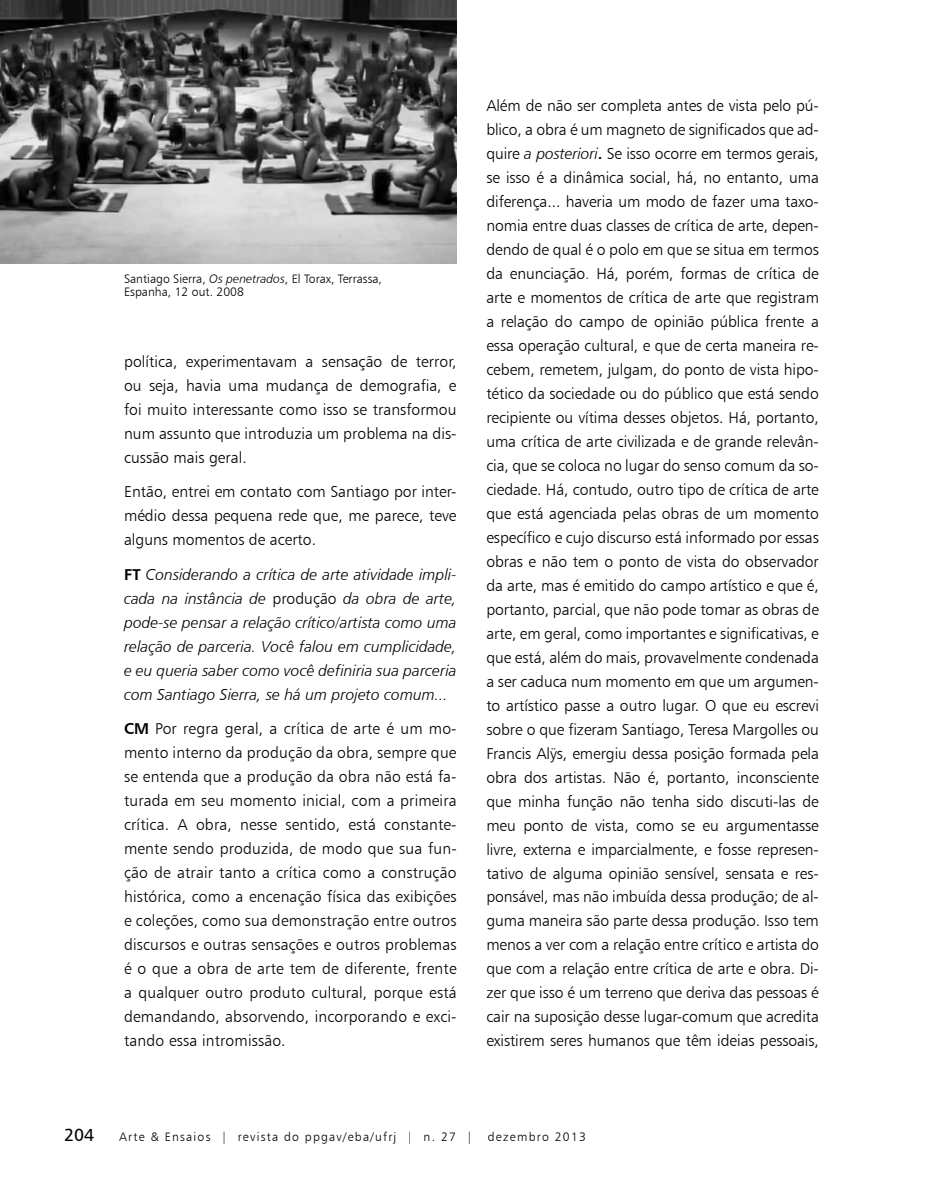
<style>
.page{position:relative;width:943px;height:1191px;background:#fff}
.page>*{position:absolute;margin:0;border:0;box-sizing:border-box;transform-origin:0 0}
.t1{font:17.5px "Humanist 777 BT Roman B";color:#000}
.t2{font:15.75px/24px "Humanist 777 BT Light B";letter-spacing:.005em;color:#000;text-align:justify}
.t3{font:15.75px/24px "Humanist 777 BT Light Italic B";color:#000;text-align:justify}
.t4{font:12.25px/12.2px "Humanist 777 BT Light B";color:#000}
.t5{font:12.25px "Humanist 777 BT Light B";letter-spacing:.1em;color:#000}
.s1{font-family:"Humanist 777 BT Light Italic B"}
.s2{font-family:"Humanist 777 BT Bold B"}
.s3{font-family:"Humanist 777 BT Light B"}
.s4{color:#e00000}
</style>
<div class="page">
<img style="left:0;top:0;width:456px;height:263px">
<p class="t4" style="left:124px;top:273px;width:259px">Santiago Sierra, <span class="s1">Os penetrados</span>, E l Torax, Terrassa,<br>Espanha, 12 out. 2008</p>
<p class="t2" style="left:124px;top:349px;width:334px">política, experimentavam a sensação de terror, ou seja, havia uma mudança de demografia, e foi muito interessante como isso se transformou num assunto que introduzia um problema na dis&shy;cussão mais geral.</p>
<p class="t2" style="left:124px;top:479px;width:334px">E ntão, entrei em contato com Santiago por inter&shy;médio dessa pequena rede que, me parece, teve alguns momentos de acerto.</p>
<p class="t3" style="left:124px;top:562px;width:334px"><span class="s2">FT</span> Considerando a crítica de arte atividade impli&shy;cada na instância de <span class="s3">produção</span> da obra de arte, pode-se pensar a relação crítico/artista como uma relação de parceria. Você falou em cumplicidade, e eu queria saber como você definiria sua parceria com Santiago Sierra, se há um projeto comum...</p>
<p class="t2" style="left:124px;top:716px;width:334px"><span class="s2">CM</span> Por regra geral, a crítica de arte é um mo&shy;mento interno da produção da obra, sempre que se entenda que a produção da obra não está fa&shy;turada em seu momento inicial, com a primeira crítica. A obra, nesse sentido, está constante&shy;mente sendo produzida, de modo que sua fun&shy;ção de atrair tanto a crítica como a construção histórica, como a encenação física das exibições e coleções, como sua demonstração entre outros discursos e outras sensações e outros problemas é o que a obra de arte tem de diferente, frente a qualquer outro produto cultural, porque está demandando, absorvendo, incorporando e exci&shy;tando essa intromissão.</p>
<p class="t2" style="left:486px;top:93px;width:334px">Além de não ser completa antes de vista pelo pú&shy;blico, a obra é um magneto de significados que ad&shy;quire <span class="s1">a posteriori</span><span class="s2">.</span> Se isso ocorre em termos gerais, se isso é a dinâmica social, há, no entanto, uma diferença... haveria um modo de fazer uma taxo&shy;nomia entre duas classes de crítica de arte, depen&shy;dendo de qual é o polo em que se situa em termos da enunciação<span class="s4">.</span> Há, porém, formas de crítica de arte e momentos de crítica de arte que registram a relação do campo de opinião pública frente a essa operação cultural, e que de certa maneira re&shy;cebem, remetem, julgam, do ponto de vista hipo&shy;tético da sociedade ou do público que está sendo recipiente ou vítima desses objetos. Há, portanto, uma crítica de arte civilizada e de grande relevân&shy;cia, que se coloca no lugar do senso comum da so&shy;ciedade. Há, contudo, outro tipo de crítica de arte que está agenciada pelas obras de um momento específico e cujo discurso está informado por essas obras e não tem o ponto de vista do observador da arte, mas é emitido do campo artístico e que é, portanto, parcial, que não pode tomar as obras de arte, em geral, como importantes e significativas, e que está, além do mais, provavelmente condenada a ser caduca num momento em que um argumen&shy;to artístico passe a outro lugar. O que eu escrevi sobre o que fizeram Santiago, Teresa Margolles ou Francis Alÿs, emergiu dessa posição formada pela obra dos artistas. Não é, portanto, inconsciente que minha função não tenha sido discuti-las de meu ponto de vista, como se eu argumentasse livre, externa e imparcialmente, e fosse represen&shy;tativo de alguma opinião sensível, sensata e res&shy;ponsável, mas não imbuída dessa produção; de al&shy;guma maneira são parte dessa produção. Isso tem menos a ver com a relação entre crítico e artista do que com a relação entre crítica de arte e obra. Di&shy;zer que isso é um terreno que deriva das pessoas é cair na suposição desse lugar-comum que acredita existirem seres humanos que têm ideias pessoais,</p>
<p class="t1" style="left:64px;top:1124px;width:32px">204</p>
<p class="t5" style="left:119px;top:1129px;width:468px">Arte &amp; Ensaios | revista do ppgav/eba/ufrj | n. 27 | dezembro 2013</p>
</div>
